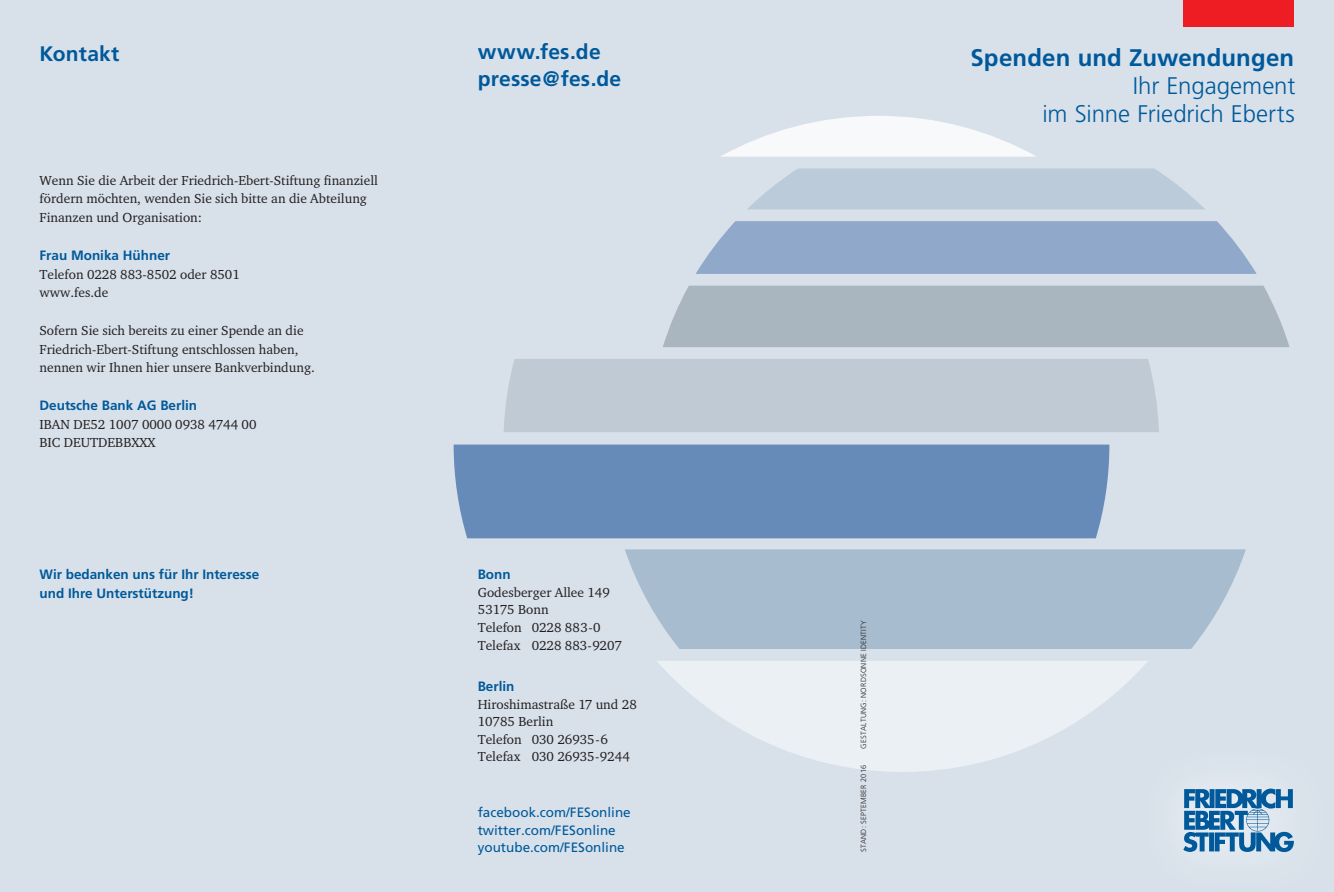
<style>
.page{position:relative;width:1334px;height:892px;background:#fff}
.page>*{position:absolute;margin:0;border:0;box-sizing:border-box;transform-origin:0 0}
.t1{font:300 24px/27.6px "Frutiger CE";color:#00599b;text-align:right}
.t2{font:700 24px "Frutiger CE";letter-spacing:.01em;color:#00599b}
.t3{font:700 21px/27px "Frutiger CE";letter-spacing:.01em;color:#00599b}
.t4{font:13.5px/17.5px "Charter EF";color:#231f20}
.t5{font:700 13.5px/18.8px "Frutiger CE";color:#00599b}
.t6{font:13.5px/17.5px "Frutiger CE";color:#00599b}
.t7{font:300 7.5px "Frutiger CE";letter-spacing:.03em;color:#231f20}
</style>
<div class="page">
<div style="left:0;top:0;width:1333px;height:891px;background:#d8e1ea"></div>
<div style="left:1182px;top:0;width:111px;height:27px;background:#ee1d23"></div>
<svg style="left:1183px;top:788px;width:110px;height:63px"></svg>
<div style="left:504px;top:359px;width:654px;height:73px;background:#c0cad4"></div>
<div style="left:663px;top:285px;width:626px;height:62px;background:#a9b5bf"></div>
<svg style="left:696px;top:221px;width:560px;height:53px;background:#94abcc"></svg>
<svg style="left:748px;top:168px;width:457px;height:41px;background:#becdda"></svg>
<svg style="left:720px;top:116px;width:316px;height:41px"></svg>
<div style="left:453px;top:444px;width:656px;height:94px;background:#678bb9"></div>
<svg style="left:657px;top:661px;width:491px;height:110px;fill:#ebf0f4"></svg>
<svg style="left:625px;top:549px;width:620px;height:99px;background:#aabed0"></svg>
<h2 class="t3" style="left:40px;top:40px;width:81px">Kontakt</h2>
<p class="t4" style="left:40px;top:170px;width:340px;line-height:18.8px">Wenn Sie die Arbeit der Friedrich-Ebert-Stiftung finanziell fördern möchten, wenden Sie sich bitte an die Abteilung<br>Finanzen und Organisation:</p>
<p class="t5" style="left:40px;top:245px;width:132px">Frau Monika Hühner</p>
<p class="t4" style="left:40px;top:264px;width:202px;line-height:18.8px">Telefon 0228 883-8502 oder 8501 www.fes.de</p>
<p class="t4" style="left:40px;top:320px;width:277px;line-height:18.8px">Sofern Sie sich bereits zu einer Spende an die<br>Friedrich-Ebert-Stiftung entschlossen haben, nennen wir Ihnen hier unsere Bankverbindung.</p>
<p class="t5" style="left:40px;top:395px;width:159px">Deutsche Bank AG Berlin</p>
<p class="t4" style="left:40px;top:414px;width:218px;line-height:18.8px">IBAN DE52 1007 0000 0938 4744 00<br>BIC DEUTDEBBXXX</p>
<h2 class="t3" style="left:477px;top:38px;width:145px">www.fes.de presse@fes.de</h2>
<p class="t5" style="left:40px;top:564px;width:221px">Wir bedanken uns für Ihr Interesse und Ihre Unterstützung!</p>
<p class="t5" style="left:477px;top:565px;width:34px">Bonn</p>
<p class="t4" style="left:477px;top:583px;width:146px">Godesberger Allee 149<br>53175 Bonn<br>Telefon 0228 883-0<br>Telefax 0228 883-9207</p>
<p class="t5" style="left:477px;top:676px;width:38px">Berlin</p>
<p class="t4" style="left:477px;top:695px;width:161px">Hiroshimastraße 17 und 28<br>10785 Berlin<br>Telefon 030 26935-6<br>Telefax 030 26935-9244</p>
<p class="t6" style="left:477px;top:803px;width:155px">facebook.com/FESonline twitter.com/FESonline youtube.com/FESonline</p>
<h1 class="t2" style="left:970px;top:44px;width:325px">Spenden und Zuwendungen</h1>
<h1 class="t1" style="left:1042px;top:72px;width:254px">Ihr Engagement<br>im Sinne Friedrich Eberts</h1>
<p class="t7" style="left:859px;top:748px;width:130px;rotate:-90deg">GESTALTUNG: NORDSONNE IDENTITY</p>
<p class="t7" style="left:859px;top:851px;width:89px;rotate:-90deg">STAND: SEPTEMBER 2016</p>
</div>
